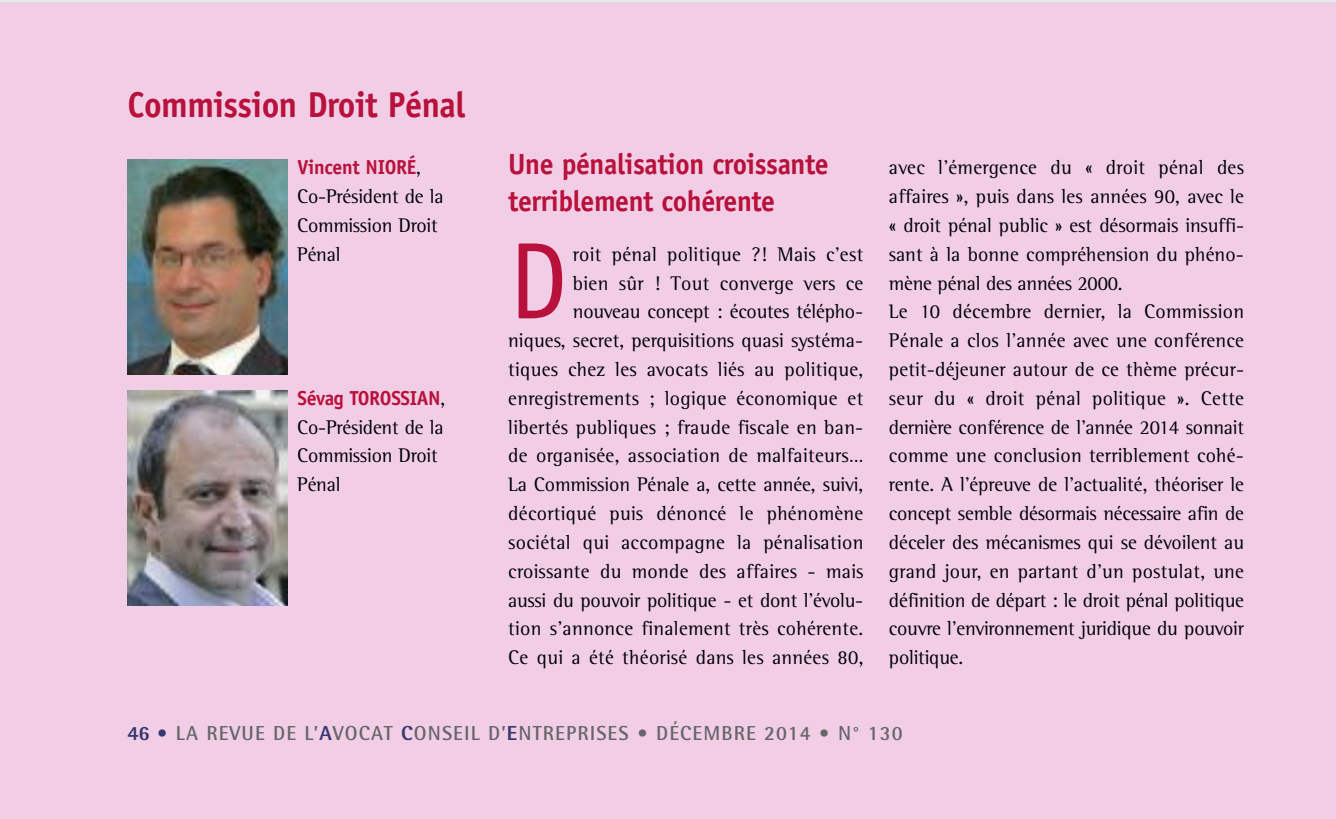
<style>
.page{position:relative;width:1336px;height:819px;background:#fff}
.page>*{position:absolute;margin:0;border:0;box-sizing:border-box;transform-origin:0 0}
.t1{font:109.12px "Officina Sans";color:#b8113c}
.t2{font:700 36px "Officina Sans";letter-spacing:-.015em;color:#b8113c;scale:.95 1}
.t3{font:700 29.25px/36.9px "Officina Sans";letter-spacing:-.015em;color:#b8113c;scale:.95 1}
.t4{font:20.25px/28.8px "Rotis Semi Serif";letter-spacing:.005em;color:#000006}
.t5{font:700 20.25px "Rotis Semi Sans";letter-spacing:.055em;color:#66666a}
.t6{font:700 20.25px "Officina Sans";letter-spacing:-.015em;color:#b8113c}
.s1{font-family:"Rotis Semi Serif";font-weight:400;color:#000006}
.s2{font-weight:800;color:#383870}
.s3{color:#383870}
</style>
<div class="page">
<div style="left:0;top:1px;width:1336px;height:817px;background:#f2cee6"></div>
<hr style="left:0;top:0;width:1336px;height:1px;background:#e2eeeb">
<img style="left:128px;top:159px;width:159px;height:216px">
<img style="left:128px;top:390px;width:159px;height:215px">
<h2 class="t2" style="left:128px;top:91px;width:357px">Commission Droit Pénal</h2>
<p class="t6" style="left:297px;top:160px;width:125px">Vincent NIORÉ<span class="s1">,</span></p>
<p class="t4" style="left:297px;top:184px;width:148px">Co-Président de la<br>Commission Droit<br>Pénal</p>
<p class="t6" style="left:297px;top:390px;width:149px">Sévag TOROSSIAN<span class="s1">,</span></p>
<p class="t4" style="left:297px;top:414px;width:148px">Co-Président de la<br>Commission Droit<br>Pénal</p>
<h3 class="t3" style="left:508px;top:148px;width:339px">Une pénalisation croissante terriblement cohérente</h3>
<h1 class="t1" style="left:508px;top:240px;width:61px">D</h1>
<p class="t4" style="left:508px;top:241px;width:357px;text-align:right">roit pénal politique ?! Mais c’est<br>bien sûr ! Tout converge vers ce nouveau concept : écoutes télépho-<br>niques, secret, perquisitions quasi systéma&shy;tiques chez les avocats liés au politique, enregistrements ; logique économique et libertés publiques ; fraude fiscale en ban&shy;de organisée, association de malfaiteurs… La Commission Pénale a, cette année, suivi, décortiqué puis dénoncé le phénomène sociétal qui accompagne la pénalisation croissante du monde des affaires - mais aussi du pouvoir politique - et dont l’évolu&shy;tion s’annonce finalement très cohérente.<br>Ce qui a été théorisé dans les années 80,</p>
<p class="t4" style="left:889px;top:155px;width:357px">avec l’émergence du « droit pénal des affaires », puis dans les années 90, avec le « droit pénal public » est désormais insuffi&shy;sant à la bonne compréhension du phéno&shy;mène pénal des années 2000.<br>Le 10 décembre dernier, la Commission Pénale a clos l’année avec une conférence petit-déjeuner autour de ce thème précur&shy;seur du « droit pénal politique ». Cette dernière conférence de l’année 2014 sonnait comme une conclusion terriblement cohé&shy;rente. A l’épreuve de l’actualité, théoriser le concept semble désormais nécessaire afin de déceler des mécanismes qui se dévoilent au grand jour, en partant d’un postulat, une définition de départ : le droit pénal politique couvre l’environnement juridique du pouvoir politique.</p>
<p class="t5" style="left:128px;top:725px;width:776px"><span class="s2">46</span> <span class="s3">•</span> LA REVUE DE L’<span class="s2">A</span>VOCAT <span class="s2">C</span>ONSEIL D’<span class="s2">E</span>NTREPRISES • DÉCEMBRE 2014 • N° 130</p>
</div>
